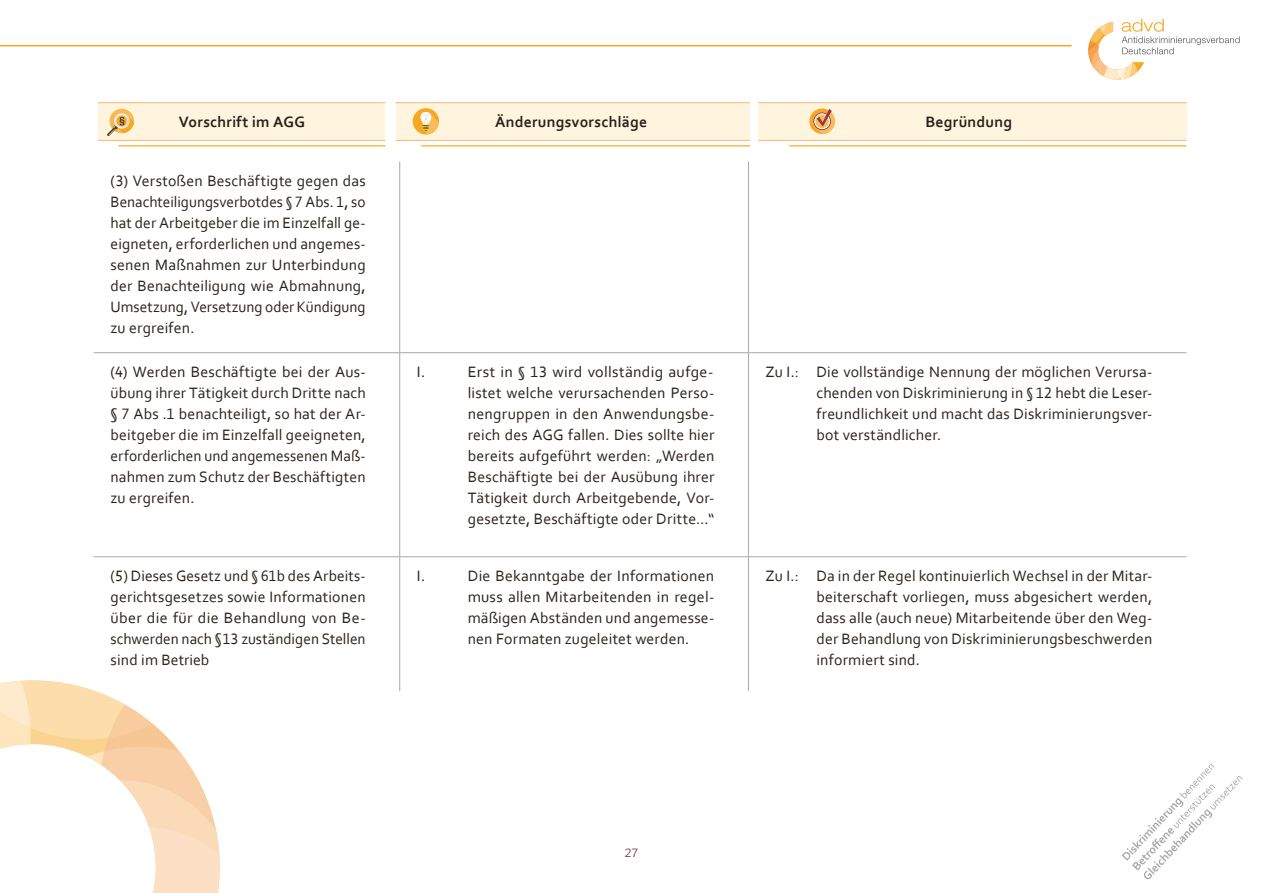
<style>
.page{position:relative;width:1263px;height:893px;background:#fff}
.page>*{position:absolute;margin:0;border:0;box-sizing:border-box;transform-origin:0 0}
.t1{font:15.75px/21px "Corbel";letter-spacing:.01em;color:#29211a;text-align:justify}
.t2{font:700 15.75px "Corbel";letter-spacing:.015em;color:#29211a}
.t3{font:300 11.25px "Libre Franklin";color:#722c35}
.s1{font-size:16.5px}
</style>
<div class="page">
<div style="left:758px;top:103px;width:428px;height:37px;background:#fff5df"></div>
<div style="left:396px;top:103px;width:354px;height:37px;background:#fff5df"></div>
<div style="left:98px;top:103px;width:287px;height:37px;background:#fff5df"></div>
<svg style="left:1121px;top:764px;width:122px;height:115px"></svg>
<svg style="left:0;top:680px;width:220px;height:213px"></svg>
<svg style="left:1088px;top:19px;width:151px;height:61px"></svg>
<hr style="left:0;top:45px;width:1071px;height:1px;background:#f6a823">
<div style="left:109px;top:109px;width:25px;height:24px;background:#fab950;border-radius:50%"></div>
<svg style="left:107px;top:113px;width:27px;height:23px"></svg>
<div style="left:413px;top:108px;width:26px;height:26px;background:#f6a823;border-radius:50%"></div>
<svg style="left:421px;top:112px;width:18px;height:22px"></svg>
<svg style="left:809px;top:108px;width:26px;height:26px"></svg>
<svg style="left:813px;top:109px;width:22px;height:25px"></svg>
<hr style="left:98px;top:102px;width:287px;height:1px;background:#fac08a">
<hr style="left:118px;top:145px;width:267px;height:1px;background:#f6a823">
<hr style="left:98px;top:140px;width:287px;height:1px;background:#fac08a">
<hr style="left:395px;top:102px;width:355px;height:1px;background:#fac08a">
<hr style="left:421px;top:145px;width:329px;height:1px;background:#f6a823">
<hr style="left:395px;top:140px;width:355px;height:1px;background:#fac08a">
<hr style="left:758px;top:102px;width:428px;height:1px;background:#fac08a">
<hr style="left:789px;top:145px;width:397px;height:1px;background:#f6a823">
<hr style="left:758px;top:140px;width:428px;height:1px;background:#fac08a">
<hr style="left:399px;top:162px;width:1px;height:190px;background:#a9a8a6">
<hr style="left:748px;top:162px;width:1px;height:190px;background:#a9a8a6">
<hr style="left:94px;top:352px;width:306px;height:1px;background:#a9a8a6">
<hr style="left:400px;top:352px;width:348px;height:1px;background:#a9a8a6">
<hr style="left:399px;top:353px;width:1px;height:203px;background:#a9a8a6">
<hr style="left:748px;top:352px;width:438px;height:1px;background:#a9a8a6">
<hr style="left:748px;top:353px;width:1px;height:203px;background:#a9a8a6">
<hr style="left:94px;top:556px;width:306px;height:1px;background:#a9a8a6">
<hr style="left:400px;top:556px;width:348px;height:1px;background:#a9a8a6">
<hr style="left:399px;top:557px;width:1px;height:134px;background:#a9a8a6">
<hr style="left:748px;top:556px;width:438px;height:1px;background:#a9a8a6">
<hr style="left:748px;top:557px;width:1px;height:134px;background:#a9a8a6">
<p class="t2" style="left:179px;top:112px;width:128px">Vorschrift im AGG</p>
<p class="t2" style="left:495px;top:112px;width:154px">Änderungsvorschläge</p>
<p class="t2" style="left:925px;top:112px;width:88px">Begründung</p>
<p class="t1" style="left:111px;top:170px;width:257px">(3) Verstoßen Beschäftigte gegen das Benachteiligungsverbotdes § 7 Abs. 1, so hat der Arbeitgeber die im Einzelfall ge&shy;eigneten, erforderlichen und angemes&shy;senen Maßnahmen zur Unterbindung der Benachteiligung wie Abmahnung, Umsetzung, Versetzung oder Kündigung zu ergreifen.</p>
<p class="t1" style="left:111px;top:361px;width:257px">(4) Werden Beschäftigte bei der Aus&shy;übung ihrer Tätigkeit durch Dritte nach <span class="s1">§</span> 7 Abs .1 benachteiligt, so hat der Ar&shy;beitgeber die im Einzelfall geeigneten, erforderlichen und angemessenen Maß&shy;nahmen zum Schutz der Beschäftigten zu ergreifen.</p>
<p class="t1" style="left:417px;top:361px;width:10px">I.</p>
<p class="t1" style="left:468px;top:361px;width:248px">Erst in § 13 wird vollständig aufge&shy;listet welche verursachenden Perso&shy;nengruppen in den Anwendungsbe&shy;reich des AGG fallen. Dies sollte hier bereits aufgeführt werden: „Werden Beschäftigte bei der Ausübung ihrer Tätigkeit durch Arbeitgebende, Vor&shy;gesetzte, Beschäftigte oder Dritte…“</p>
<p class="t1" style="left:816px;top:361px;width:337px;text-indent:-51px">Zu I.: Die vollständige Nennung der möglichen Verursa&shy;chenden von Diskriminierung in § 12 hebt die Leser&shy;freundlichkeit und macht das Diskriminierungsver&shy;bot verständlicher.</p>
<p class="t1" style="left:111px;top:565px;width:257px">(5) Dieses Gesetz und § 61b des Arbeits&shy;gerichtsgesetzes sowie Informationen über die für die Behandlung von Be&shy;schwerden nach <span class="s1">§</span> 13 zuständigen Stellen sind im Betrieb</p>
<p class="t1" style="left:417px;top:565px;width:10px">I.</p>
<p class="t1" style="left:468px;top:565px;width:248px">Die Bekanntgabe der Informationen muss allen Mitarbeitenden in regel&shy;mäßigen Abständen und angemesse&shy;nen Formaten zugeleitet werden.</p>
<p class="t1" style="left:816px;top:565px;width:337px;text-indent:-51px">Zu I.: Da in der Regel kontinuierlich Wechsel in der Mitar&shy;beiterschaft vorliegen, muss abgesichert werden, dass alle (auch neue) Mitarbeitende über den Weg&shy;der Behandlung von Diskriminierungsbeschwerden informiert sind.</p>
<p class="t3" style="left:625px;top:846px;width:15px">27</p>
</div>
